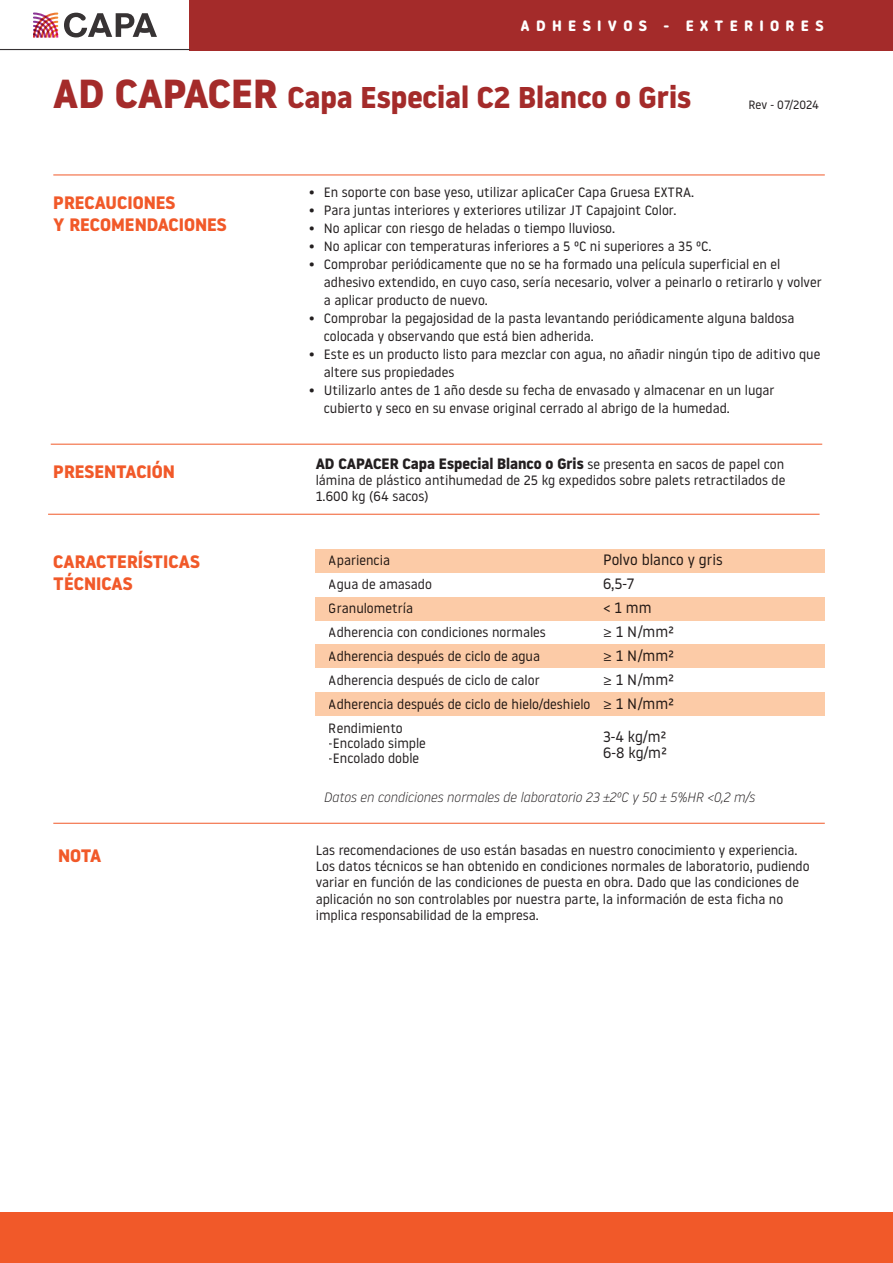
<style>
.page{position:relative;width:893px;height:1263px;background:#fff}
.page>*{position:absolute;margin:0;border:0;box-sizing:border-box;transform-origin:0 0}
.t1{font:700 30px "Noway";color:#a42b2a}
.t2{font:700 18px/21.6px "Noway";color:#f15929}
.t3{font:15px/24px "Noway";color:#231f20}
.t4{font:700 15px "Noway";color:#231f20}
.t5{font:700 15px "Noway Round";letter-spacing:.42em;color:#fff}
.t6{font:13.5px/18px "Noway";color:#231f20}
.t7{font:italic 300 13.5px "Noway Round";color:#231f20}
.t8{font:12px "Noway";color:#231f20}
.s1{font-size:40.5px}
.s2{font-weight:400;font-size:13.5px}
.s3{font-family:"Myriad Pro"}
</style>
<div class="page">
<div style="left:316px;top:549px;width:509px;height:24px;background:#fccba7"></div>
<div style="left:316px;top:597px;width:509px;height:23px;background:#fccba7"></div>
<div style="left:316px;top:645px;width:509px;height:23px;background:#fccba7"></div>
<div style="left:316px;top:692px;width:509px;height:24px;background:#fccba7"></div>
<div style="left:190px;top:0;width:703px;height:50px;background:#a42b2a"></div>
<div style="left:0;top:1213px;width:893px;height:50px;background:#f15929"></div>
<hr style="left:53px;top:175px;width:772px;height:1px;background:#f15929">
<hr style="left:51px;top:444px;width:771px;height:1px;background:#f15929">
<hr style="left:53px;top:823px;width:772px;height:1px;background:#f15929">
<hr style="left:48px;top:514px;width:772px;height:1px;background:#f15929">
<hr style="left:0;top:49px;width:190px;height:1px;background:#363234">
<svg style="left:33px;top:12px;width:25px;height:26px"></svg>
<svg style="left:64px;top:13px;width:93px;height:24px"></svg>
<p class="t5" style="left:520px;top:17px;width:304px">ADHESIVOS - EXTERIORES</p>
<h1 class="t1" style="left:53px;top:80px;width:639px"><span class="s1">AD CAPACER</span> Capa Especial C2 Blanco o Gris</h1>
<p class="t8" style="left:748px;top:96px;width:72px">Rev - 07/2024</p>
<h2 class="t2" style="left:53px;top:192px;width:175px">PRECAUCIONES<br>Y RECOMENDACIONES</h2>
<p class="t3" style="left:309px;top:182px;width:8px;line-height:18px;text-align:justify">• • • • •</p>
<p class="t3" style="left:309px;top:305px;width:8px">•</p>
<p class="t3" style="left:309px;top:341px;width:8px">•</p>
<p class="t3" style="left:309px;top:377px;width:8px">•</p>
<p class="t6" style="left:324px;top:183px;width:499px">En soporte con base yeso, utilizar aplicaCer Capa Gruesa EXTRA.<br>Para juntas interiores y exteriores utilizar JT Capajoint Color.<br>No aplicar con riesgo de heladas o tiempo lluvioso.<br>No aplicar con temperaturas inferiores a 5 ºC ni superiores a 35 ºC.<br>Comprobar periódicamente que no se ha formado una película superficial en el adhesivo extendido, en cuyo caso, sería necesario, volver a peinarlo o retirarlo y volver a aplicar producto de nuevo.<br>Comprobar la pegajosidad de la pasta levantando periódicamente alguna baldosa colocada y observando que está bien adherida.<br>Este es un producto listo para mezclar con agua, no añadir ningún tipo de aditivo que altere sus propiedades<br>Utilizarlo antes de 1 año desde su fecha de envasado y almacenar en un lugar cubierto y seco en su envase original cerrado al abrigo de la humedad.</p>
<h2 class="t2" style="left:53px;top:461px;width:123px">PRESENTACIÓN</h2>
<p class="t4" style="left:316px;top:455px;width:470px">AD CAPACER Capa Especial Blanco o Gris <span class="s2">se presenta en sacos de papel con</span></p>
<p class="t6" style="left:316px;top:472px;width:471px;line-height:16.2px">lámina de plástico antihumedad de 25 kg expedidos sobre palets retractilados de<br>1.600 kg (64 sacos)</p>
<h2 class="t2" style="left:53px;top:551px;width:148px">CARACTERÍSTICAS<br>TÉCNICAS</h2>
<p class="t6" style="left:329px;top:548px;width:263px;line-height:24px">Apariencia<br>Agua de amasado<br>Granulometría<br>Adherencia con condiciones normales<br>Adherencia después de ciclo de agua<br>Adherencia después de ciclo de calor<br>Adherencia después de ciclo de hielo/deshielo<br>Rendimiento</p>
<p class="t6" style="left:329px;top:735px;width:99px;line-height:15px">-Encolado simple -Encolado doble</p>
<p class="t3" style="left:603px;top:547px;width:121px">Polvo blanco y gris<br>6,5-7<br>&lt; 1 mm<br><span class="s3">≥</span> 1 N/mm²<br><span class="s3">≥</span> 1 N/mm²<br><span class="s3">≥</span> 1 N/mm²<br><span class="s3">≥</span> 1 N/mm²</p>
<p class="t3" style="left:603px;top:727px;width:66px;line-height:16.5px">3-4 kg/m²<br>6-8 kg/m²</p>
<p class="t7" style="left:323px;top:788px;width:433px">Datos en condiciones normales de laboratorio 23 ±2ºC y 50 ± 5%HR &lt;0,2 m/s</p>
<h2 class="t2" style="left:58px;top:845px;width:45px">NOTA</h2>
<p class="t6" style="left:316px;top:841px;width:495px;line-height:16.2px">Las recomendaciones de uso están basadas en nuestro conocimiento y experiencia.<br>Los datos técnicos se han obtenido en condiciones normales de laboratorio, pudiendo variar en función de las condiciones de puesta en obra. Dado que las condiciones de aplicación no son controlables por nuestra parte, la información de esta ficha no implica responsabilidad de la empresa.</p>
</div>
